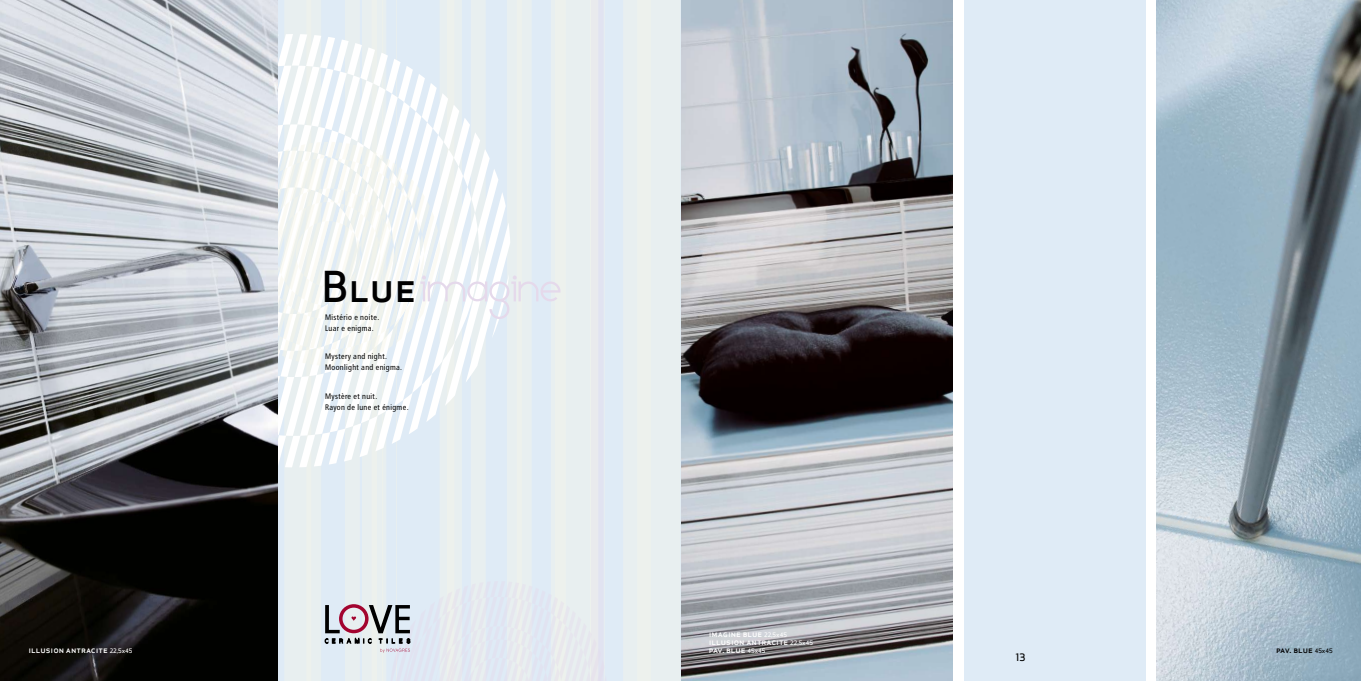
<style>
.page{position:relative;width:1361px;height:681px;background:#fff}
.page>*{position:absolute;margin:0;border:0;box-sizing:border-box;transform-origin:0 0}
.t1{font:41.6px "Apex Sans Medium C";color:#000}
.t2{font:10px "Apex Sans Medium C";color:#000}
.t3{font:9px/8px "Apex Sans Medium C";color:#fff}
.t4{font:9px "Apex Sans Medium C";color:#000}
.t5{font:8px/11px "Transit";letter-spacing:.005em;color:#000}
.s1{font-size:6px}
</style>
<div class="page">
<div style="left:964px;top:0;width:181px;height:680px;background:#dfebf6"></div>
<img style="left:680px;top:0;width:272px;height:680px">
<img style="left:1157px;top:0;width:204px;height:680px">
<div style="left:0;top:0;width:680px;height:680px;background:#e8eff0"></div>
<img style="left:0;top:0;width:230px;height:680px">
<svg style="left:230px;top:0;width:374px;height:680px"></svg>
<p class="t3" style="left:28px;top:645px;width:106px">illusion antracite <span class="s1">22,5x45</span></p>
<h1 class="t1" style="left:321px;top:259px;width:97px">Blue</h1>
<p class="t5" style="left:325px;top:311px;width:56px">Mistério e noite.<br>Luar e enigma.</p>
<p class="t5" style="left:325px;top:351px;width:79px">Mystery and night.<br>Moonlight and enigma.</p>
<p class="t5" style="left:325px;top:391px;width:85px">Mystère et nuit.<br>Rayon de lune et énigme.</p>
<p class="t3" style="left:709px;top:629px;width:106px">imagine blue <span class="s1">22,5x45 </span>illusion antracite <span class="s1">22,5x45 </span>pav. blue <span class="s1">45x45</span></p>
<p class="t2" style="left:1016px;top:650px;width:11px">13</p>
<p class="t4" style="left:1276px;top:643px;width:58px">pav. blue <span class="s1">45x45</span></p>
</div>
